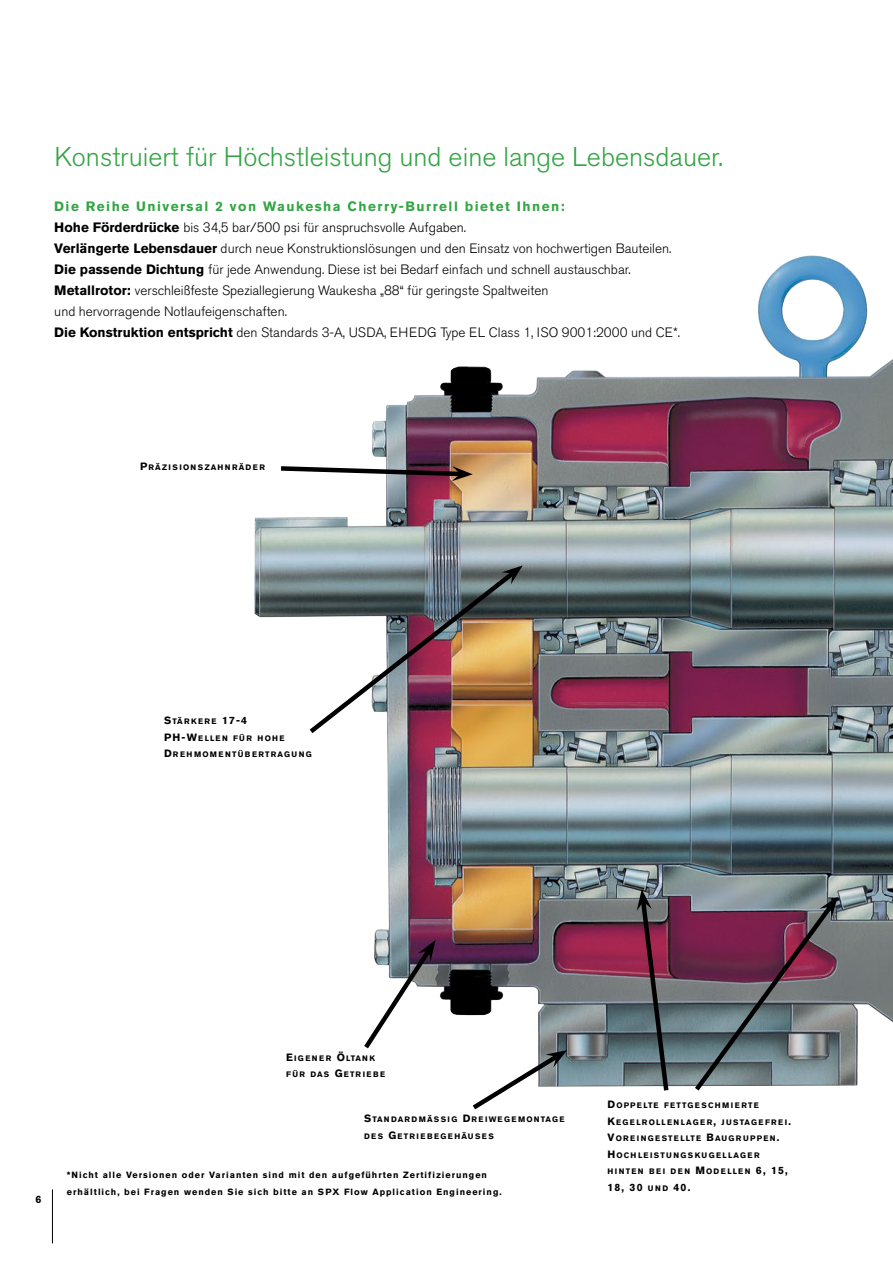
<style>
.page{position:relative;width:893px;height:1263px;background:#fff}
.page>*{position:absolute;margin:0;border:0;box-sizing:border-box;transform-origin:0 0}
.Body_Copy_Headline{font:300 27px "Akzidenz Grotesk BE";color:#33a544}
.Body_Copy_Sub-Headli{font:300 13.5px/21px "Akzidenz Grotesk BE";color:#000}
.Body_Copy_Headline-2{font:700 13.5px "Akzidenz Grotesk BE";letter-spacing:.11em;color:#33a544}
.Captions__Left_Align{font:700 10.5px "Akzidenz Grotesk BE";color:#000}
.t1{font:700 10.5px "Akzidenz Grotesk BE";color:#000}
.Captions__Left_Align-2{font:700 9px/16.5px "Akzidenz Grotesk BE";letter-spacing:.11em;color:#000}
.Captions__Left_Align-3{font:700 7.8px/16.5px "Akzidenz Grotesk BE";letter-spacing:.17em;color:#000}
.Captions__Left_Align-4{font:700 7.8px/16.5px "Akzidenz Grotesk BE";letter-spacing:.145em;color:#000}
.s1{font-weight:700}
.s2{font-size:10.5px}
.s3{font-size:7.8px}
</style>
<div class="page">
<hr style="left:52px;top:1189px;width:1px;height:54px;background:#000">
<img style="left:254px;top:255px;width:639px;height:832px">
<img style="left:305px;top:559px;width:222px;height:179px">
<svg style="left:690px;top:896px;width:148px;height:195px;background:#746371"></svg>
<svg style="left:637px;top:889px;width:34px;height:202px;background:#655560"></svg>
<img style="left:274px;top:417px;width:199px;height:108px">
<svg style="left:468px;top:1050px;width:99px;height:60px"></svg>
<svg style="left:360px;top:940px;width:76px;height:113px"></svg>
<p class="Body_Copy_Headline" style="left:54px;top:141px;width:670px">Konstruiert für Höchstleistung und eine lange Lebensdauer.</p>
<p class="Body_Copy_Headline-2" style="left:54px;top:198px;width:512px">Die Reihe Universal 2 von Waukesha Cherry-Burrell bietet Ihnen:</p>
<p class="Body_Copy_Sub-Headli" style="left:54px;top:217px;width:413px"><span class="s1">Hohe Förderdrücke</span> bis 34,5 bar/500 psi für anspruchsvolle Aufgaben.</p>
<p class="Body_Copy_Sub-Headli" style="left:54px;top:238px;width:619px"><span class="s1">Verlängerte Lebensdauer</span> durch neue Konstruktionslösungen und den Einsatz von hochwertigen Bauteilen.</p>
<p class="Body_Copy_Sub-Headli" style="left:54px;top:259px;width:578px"><span class="s1">Die passende Dichtung</span> für jede Anwendung. Diese ist bei Bedarf einfach und schnell austauschbar.</p>
<p class="Body_Copy_Sub-Headli" style="left:54px;top:280px;width:496px"><span class="s1">Metallrotor:</span> verschleißfeste Speziallegierung Waukesha „88“ für geringste Spaltweiten und hervorragende Notlaufeigenschaften.</p>
<p class="Body_Copy_Sub-Headli" style="left:54px;top:322px;width:627px"><span class="s1">Die Konstruktion entspricht</span> den Standards 3-A, USDA, EHEDG Type EL Class 1, ISO 9001:2000 und CE*.</p>
<p class="Captions__Left_Align-3" style="left:140px;top:459px;width:126px"><span class="s2">P</span>RÄZISIONSZAHNRÄDER</p>
<p class="Captions__Left_Align-3" style="left:164px;top:713px;width:149px"><span class="s2">S</span>TÄRKE RE <span class="s2">17-4<br>PH-W</span>ELLEN FÜR HOHE<br><span class="s2">D</span>REHMOMENTÜBERTRAGUNG</p>
<p class="t1" style="left:36px;top:1193px;width:7px">6</p>
<p class="Captions__Left_Align-3" style="left:286px;top:1050px;width:100px"><span class="s2">E</span>IGE NE R <span class="s2">Ö</span>LTANK<br>FÜR DAS <span class="s2">G</span>ETRIEBE</p>
<p class="Captions__Left_Align-3" style="left:364px;top:1111px;width:201px"><span class="s2">S</span>TANDARDMÄSSIG <span class="s2">D</span>RE IWE GE MONTAGE<br>DES <span class="s2">G</span>ETRIEBEGEHÄUSES</p>
<p class="Captions__Left_Align-2" style="left:67px;top:1167px;width:436px">*Nicht alle Versionen oder Varianten sind mit den aufgeführten Zertifizierungen erhältlich, bei Fragen wenden Sie sich bitte an SPX Flow Application Engineering.</p>
<p class="Captions__Left_Align-4" style="left:607px;top:1097px;width:185px"><span class="s2">D</span>OPPE LTE FETTGE SCHMIE RTE<br><span class="s2">K</span>EGE LROLLE NLAGE R<span class="s2">,</span> JUSTAGE FRE I<span class="s2">.<br>V</span>ORE INGE STE LLTE <span class="s2">B</span>AUGRUPPE N<span class="s2">.<br>H</span>OCHLEISTUNGSKUGELLAGER<br>HINTEN BEI DEN <span class="s2">M</span>ODELLEN <span class="s2">6, 15,</span></p>
<p class="Captions__Left_Align" style="left:607px;top:1181px;width:84px">18, 30 <span class="s3">UND</span> 40.</p>
</div>
